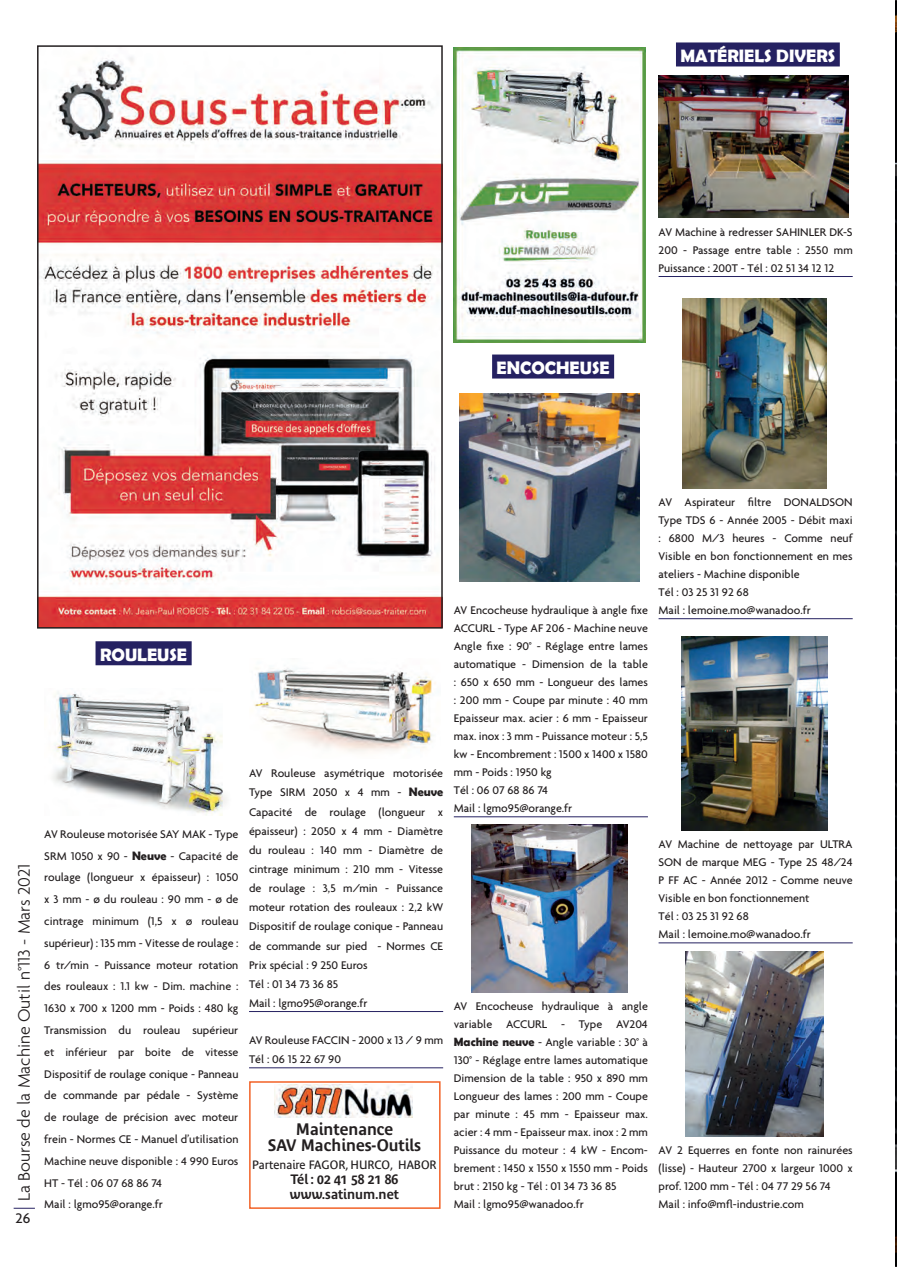
<style>
.page{position:relative;width:897px;height:1267px;background:#fff}
.page>*{position:absolute;margin:0;border:0;box-sizing:border-box;transform-origin:0 0}
.t1{font:300 18px "Agenda";color:#231f20}
.t2{font:700 18px "Berlin Sans FB Demi";color:#fff}
.t3{font:600 16.5px/16.5px "Bienvenue";color:#231f20;text-align:center}
.t4{font:500 15px "Agenda";color:#231f20}
.t5{font:600 13.5px/15px "Bienvenue";color:#231f20}
.t6{font:500 12px/18px "Agenda";color:#231f20}
.t7{font:12px "Bienvenue";color:#231f20}
.s1{font-family:"Berlin Sans FB Demi";font-weight:700}
</style>
<div class="page">
<svg style="left:14px;top:1207px;width:21px;height:1px"></svg>
<div style="left:95px;top:641px;width:97px;height:24px;background:#252161"></div>
<img style="left:52px;top:692px;width:175px;height:124px">
<hr style="left:249px;top:1011px;width:194px;height:1px;background:#252161">
<hr style="left:249px;top:1067px;width:194px;height:1px;background:#252161">
<img style="left:254px;top:668px;width:182px;height:84px">
<div style="left:249px;top:1081px;width:191px;height:127px;border:2px solid #f26227"></div>
<img style="left:274px;top:1084px;width:138px;height:33px">
<img style="left:895px;top:3px;width:1px;height:1261px">
<img style="left:40px;top:57px;width:399px;height:568px">
<div style="left:37px;top:45px;width:405px;height:583px;border:2px solid #231f20"></div>
<div style="left:492px;top:354px;width:122px;height:24px;background:#252161"></div>
<hr style="left:454px;top:816px;width:194px;height:1px;background:#252161">
<img style="left:454px;top:48px;width:191px;height:294px">
<img style="left:459px;top:393px;width:180px;height:188px">
<img style="left:472px;top:824px;width:155px;height:168px">
<div style="left:676px;top:42px;width:163px;height:24px;background:#252161"></div>
<hr style="left:658px;top:276px;width:194px;height:1px;background:#252161">
<hr style="left:658px;top:618px;width:194px;height:1px;background:#252161">
<hr style="left:658px;top:942px;width:194px;height:1px;background:#252161">
<img style="left:658px;top:75px;width:190px;height:143px">
<img style="left:682px;top:298px;width:144px;height:190px">
<img style="left:681px;top:636px;width:145px;height:194px">
<img style="left:685px;top:951px;width:138px;height:185px">
<h1 class="t2" style="left:680px;top:45px;width:156px">MATÉRIELS DIVERS</h1>
<h1 class="t2" style="left:496px;top:357px;width:114px">ENCOCHEUSE</h1>
<p class="t6" style="left:658px;top:223px;width:196px;text-align:justify">AV Machine à redresser SAHINLER DK-S 200 - Passage entre table : 2550 mm Puissance : 200T - Tél : 02 51 34 12 12</p>
<h1 class="t1" style="left:14px;top:1201px;width:339px;rotate:-90deg">La Bourse de la Machine Outil n°113 - Mars 2021</h1>
<p class="t4" style="left:16px;top:1208px;width:16px">26</p>
<h1 class="t2" style="left:100px;top:644px;width:89px">ROULEUSE</h1>
<p class="t6" style="left:44px;top:822px;width:196px;line-height:21.8px">AV Rouleuse motorisée SAY MAK - Type SRM 1050 x 90 - <span class="s1">Neuve</span> - Capacité de roulage (longueur x épaisseur) : 1050 x 3 mm - ø du rouleau : 90 mm - ø de cintrage minimum (1,5 x ø rouleau supérieur) : 135 mm - Vitesse de roulage :<br>6 tr/min - Puissance moteur rotation des rouleaux : 1.1 kw - Dim. machine :<br>1630 x 700 x 1200 mm - Poids : 480 kg Transmission du rouleau supérieur et inférieur par boite de vitesse Dispositif de roulage conique - Panneau de commande par pédale - Système de roulage de précision avec moteur frein - Normes CE - Manuel d’utilisation Machine neuve disponible : 4 990 Euros HT - Tél : 06 07 68 86 74<br>Mail : lgmo95@orange.fr</p>
<p class="t6" style="left:249px;top:763px;width:196px;line-height:19.2px">AV Rouleuse asymétrique motorisée<br>Type SIRM 2050 x 4 mm - <span class="s1">Neuve<br></span>Capacité de roulage (longueur x épaisseur) : 2050 x 4 mm - Diamètre du rouleau : 140 mm - Diamètre de cintrage minimum : 210 mm - Vitesse de roulage : 3,5 m/min - Puissance moteur rotation des rouleaux : 2,2 kW<br>Dispositif de roulage conique - Panneau de commande sur pied - Normes CE<br>Prix spécial : 9 250 Euros<br>Tél : 01 34 73 36 85<br>Mail : lgmo95@orange.fr</p>
<p class="t6" style="left:249px;top:1030px;width:195px;line-height:19.2px">AV Rouleuse FACCIN - 2000 x 13 / 9 mm<br>Tél : 06 15 22 67 90</p>
<h2 class="t3" style="left:268px;top:1120px;width:155px">Maintenance<br>SAV Machines-Outils</h2>
<p class="t7" style="left:252px;top:1158px;width:186px">Partenaire FAGOR, HURCO, HABOR</p>
<p class="t5" style="left:290px;top:1171px;width:111px">Tél : 02 41 58 21 86 www.satinum.net</p>
<p class="t6" style="left:454px;top:601px;width:196px">AV Encocheuse hydraulique à angle fixe<br>ACCURL - Type AF 206 - Machine neuve<br>Angle fixe : 90° - Réglage entre lames automatique - Dimension de la table : 650 x 650 mm - Longueur des lames : 200 mm - Coupe par minute : 40 mm<br>Epaisseur max. acier : 6 mm - Epaisseur max. inox : 3 mm - Puissance moteur : 5,5 kw - Encombrement : 1500 x 1400 x 1580 mm - Poids : 1950 kg<br>Tél : 06 07 68 86 74<br>Mail : lgmo95@orange.fr</p>
<p class="t6" style="left:454px;top:997px;width:196px">AV Encocheuse hydraulique à angle variable ACCURL - Type AV204<br><span class="s1">Machine neuve</span> - Angle variable : 30° à 130° - Réglage entre lames automatique Dimension de la table : 950 x 890 mm Longueur des lames : 200 mm - Coupe par minute : 45 mm - Epaisseur max. acier : 4 mm - Epaisseur max. inox : 2 mm Puissance du moteur : 4 kW - Encom&shy;brement : 1450 x 1550 x 1550 mm - Poids brut : 2150 kg - Tél : 01 34 73 36 85<br>Mail : lgmo95@wanadoo.fr</p>
<p class="t6" style="left:658px;top:493px;width:196px">AV Aspirateur filtre DONALDSON<br>Type TDS 6 - Année 2005 - Débit maxi : 6800 M/3 heures - Comme neuf<br>Visible en bon fonctionnement en mes ateliers - Machine disponible<br>Tél : 03 25 31 92 68<br>Mail : lemoine.mo@wanadoo.fr</p>
<p class="t6" style="left:658px;top:835px;width:196px">AV Machine de nettoyage par ULTRA<br>SON de marque MEG - Type 2S 48/24<br>P FF AC - Année 2012 - Comme neuve<br>Visible en bon fonctionnement<br>Tél : 03 25 31 92 68<br>Mail : lemoine.mo@wanadoo.fr</p>
<p class="t6" style="left:658px;top:1141px;width:196px">AV 2 Equerres en fonte non rainurées (lisse) - Hauteur 2700 x largeur 1000 x prof. 1200 mm - Tél : 04 77 29 56 74<br>Mail : info@mfl-industrie.com</p>
</div>
